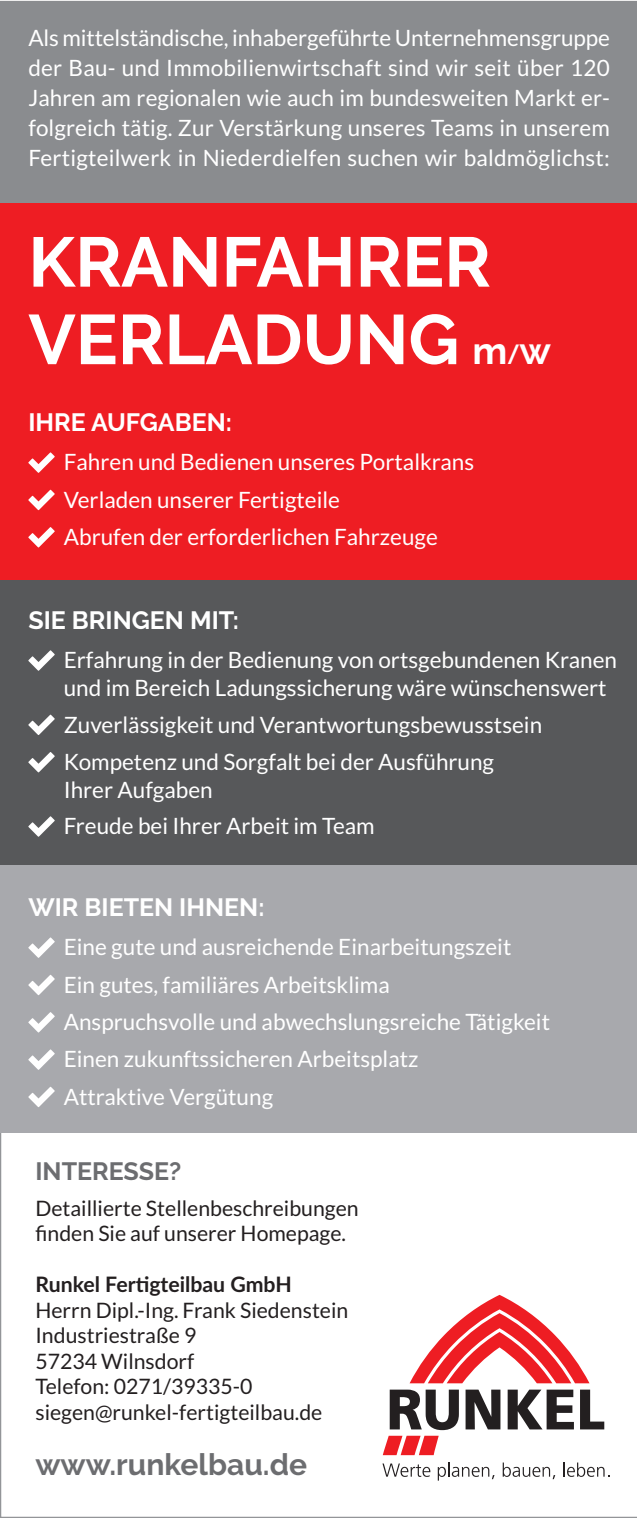
<style>
.page{position:relative;width:637px;height:1518px;background:#fff}
.page>*{position:absolute;margin:0;border:0;box-sizing:border-box;transform-origin:0 0}
.t1{font:700 70px/77.5px "Raleway";color:#fff}
.t2{font:700 30px "Raleway";color:#6c6d70}
.t3{font:700 25px "Raleway";color:#fff}
.t4{font:700 25px "Raleway";color:#6c6d70}
.t5{font:22.5px/37.2px "Lato";color:#fff}
.t6{font:21.25px/25.5px "Lato";color:#231f20}
.t7{font:700 21.25px "Lato";color:#231f20}
.s1{font-size:37.5px}
.s2{font-weight:800;font-size:27.5px}
</style>
<div class="page">
<div style="left:0;top:178px;width:636px;height:492px;background:#ee1d23"></div>
<div style="left:0;top:580px;width:636px;height:480px;background:#57585a"></div>
<svg style="left:28px;top:490px;width:27px;height:20px"></svg>
<svg style="left:28px;top:527px;width:27px;height:20px"></svg>
<svg style="left:28px;top:452px;width:27px;height:21px"></svg>
<svg style="left:28px;top:752px;width:27px;height:20px"></svg>
<svg style="left:28px;top:816px;width:27px;height:20px"></svg>
<svg style="left:28px;top:650px;width:27px;height:20px"></svg>
<svg style="left:28px;top:714px;width:27px;height:21px"></svg>
<svg style="left:409px;top:1294px;width:180px;height:89px"></svg>
<svg style="left:382px;top:1389px;width:77px;height:66px"></svg>
<svg style="left:465px;top:1389px;width:35px;height:40px"></svg>
<svg style="left:507px;top:1389px;width:66px;height:40px"></svg>
<svg style="left:580px;top:1389px;width:24px;height:40px"></svg>
<svg style="left:382px;top:1463px;width:48px;height:13px"></svg>
<svg style="left:437px;top:1462px;width:57px;height:18px"></svg>
<svg style="left:502px;top:1462px;width:53px;height:17px"></svg>
<svg style="left:563px;top:1462px;width:46px;height:14px"></svg>
<div style="left:0;top:865px;width:636px;height:267px;background:#a8a9ad"></div>
<svg style="left:28px;top:937px;width:27px;height:20px"></svg>
<svg style="left:28px;top:1086px;width:27px;height:21px"></svg>
<svg style="left:28px;top:975px;width:27px;height:20px"></svg>
<svg style="left:28px;top:1012px;width:27px;height:20px"></svg>
<svg style="left:28px;top:1049px;width:27px;height:20px"></svg>
<div style="left:0;top:1px;width:636px;height:201px;background:#8a8c8f"></div>
<p class="t5" style="left:28px;top:24px;width:583px;line-height:30px;text-align:justify">Als mittelständische, inhabergeführte Unternehmensgruppe der Bau- und Immobilienwirtschaft sind wir seit über 120<br>Jahren am regionalen wie auch im bundesweiten Markt er&shy;folgreich tätig. Zur Verstärkung unseres Teams in unserem Fertigteilwerk in Niederdielfen suchen wir baldmöglichst:</p>
<h1 class="t1" style="left:28px;top:224px;width:524px">KRANFAHRER<br>VERLADUNG <span class="s1">m</span><span class="s2">/</span><span class="s1">w</span></h1>
<p class="t3" style="left:28px;top:408px;width:205px">IHRE AUFGABEN:</p>
<p class="t5" style="left:64px;top:444px;width:412px">Fahren und Bedienen unseres Portalkrans<br>Verladen unserer Fertigteile<br>Abrufen der erforderlichen Fahrzeuge</p>
<p class="t3" style="left:28px;top:606px;width:212px">SIE BRINGEN MIT:</p>
<p class="t5" style="left:64px;top:646px;width:554px;line-height:28px">Erfahrung in der Bedienung von ortsgebundenen Kranen und im Bereich Ladungssicherung wäre wünschenswert</p>
<p class="t5" style="left:64px;top:706px;width:480px">Zuverlässigkeit und Verantwortungsbewusstsein<br>Kompetenz und Sorgfalt bei der Ausführung</p>
<p class="t5" style="left:64px;top:772px;width:312px;line-height:36.2px">Ihrer Aufgaben<br>Freude bei Ihrer Arbeit im Team</p>
<p class="t3" style="left:28px;top:893px;width:237px">WIR BIETEN IHNEN:</p>
<p class="t5" style="left:64px;top:929px;width:487px">Eine gute und ausreichende Einarbeitungszeit<br>Ein gutes, familiäres Arbeitsklima<br>Anspruchsvolle und abwechslungsreiche Tätigkeit Einen zukunftssicheren Arbeitsplatz<br>Attraktive Vergütung</p>
<p class="t4" style="left:35px;top:1156px;width:147px">INTERESSE?</p>
<p class="t6" style="left:35px;top:1195px;width:325px">Detaillierte Stellenbeschreibungen finden Sie auf unserer Homepage.</p>
<p class="t7" style="left:35px;top:1272px;width:258px">Runkel Fertigteilbau GmbH</p>
<p class="t6" style="left:35px;top:1297px;width:314px">Herrn Dipl.-Ing. Frank Siedenstein<br>Industriestraße 9<br>57234 Wilnsdorf<br>Telefon: 0271/39335-0 siegen@runkel-fertigteilbau.de</p>
<h2 class="t2" style="left:35px;top:1447px;width:273px">www.runkelbau.de</h2>
</div>
